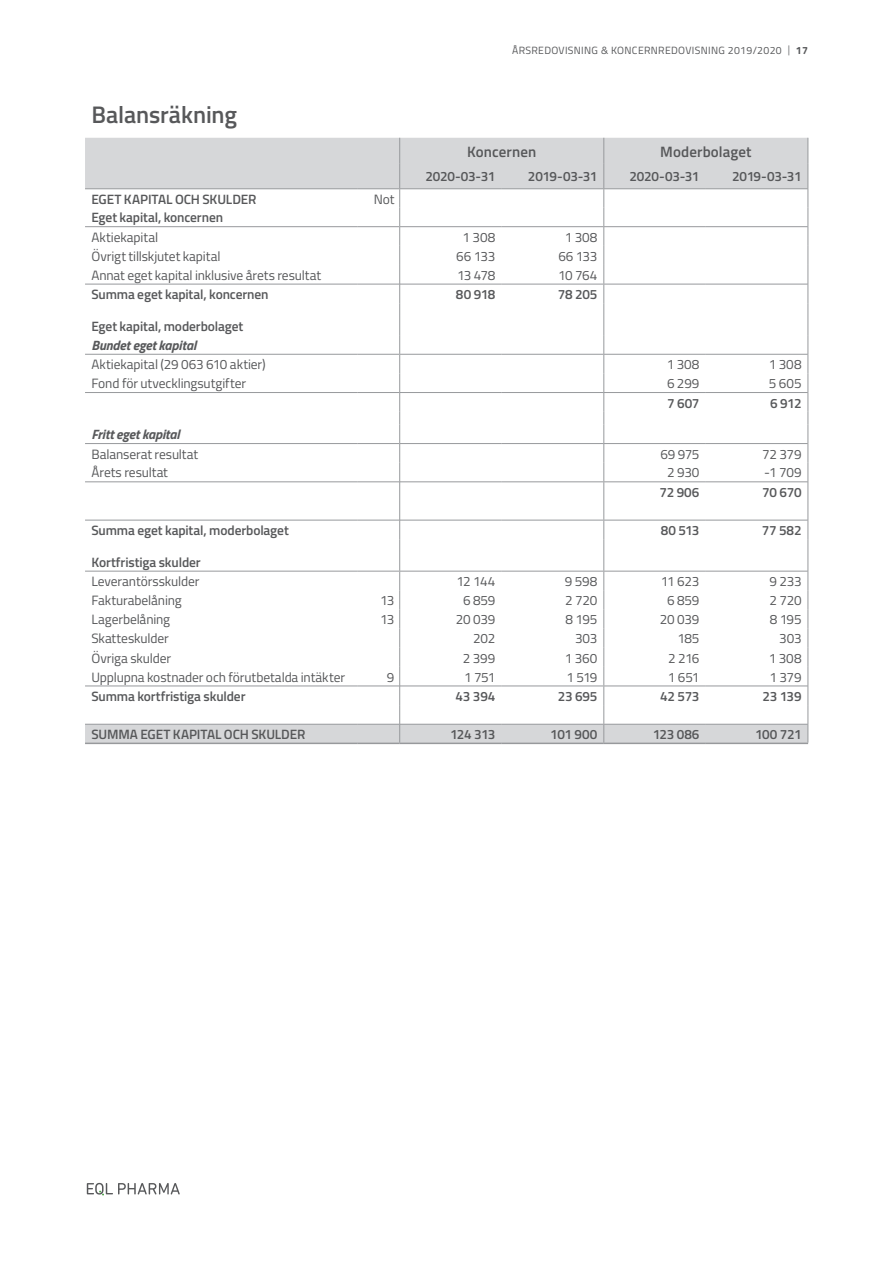
<style>
.page{position:relative;width:893px;height:1263px;background:#fff}
.page>*{position:absolute;margin:0;border:0;box-sizing:border-box;transform-origin:0 0}
.t1{font:600 24px "Titillium Web";letter-spacing:-.005em;color:#57585a}
.t2{font:600 15px "Titillium Web";letter-spacing:.005em;color:#57585a}
.t3{font:13.5px "Titillium Web";letter-spacing:-.01em;color:#57585a}
.t4{font:600 13.5px "Titillium Web";letter-spacing:-.01em;color:#57585a}
.t5{font:italic 700 13.5px "Titillium Web";letter-spacing:-.01em;color:#57585a}
.t6{font:10.5px "Titillium Web";letter-spacing:.03em;color:#57585a}
.s1{font-weight:300}
.s2{font-weight:700}
</style>
<div class="page">
<svg style="left:87px;top:1183px;width:93px;height:12px"></svg>
<hr style="left:85px;top:743px;width:272px;height:1px;background:#97999c">
<hr style="left:357px;top:743px;width:43px;height:1px;background:#97999c">
<hr style="left:400px;top:743px;width:102px;height:1px;background:#97999c">
<hr style="left:502px;top:743px;width:102px;height:1px;background:#97999c">
<hr style="left:604px;top:743px;width:102px;height:1px;background:#97999c">
<hr style="left:706px;top:743px;width:102px;height:1px;background:#97999c">
<svg style="left:85px;top:138px;width:724px;height:605px"></svg>
<hr style="left:85px;top:188px;width:272px;height:1px;background:#97999c">
<hr style="left:357px;top:188px;width:43px;height:1px;background:#97999c">
<hr style="left:400px;top:188px;width:102px;height:1px;background:#97999c">
<hr style="left:502px;top:188px;width:102px;height:1px;background:#97999c">
<hr style="left:604px;top:188px;width:102px;height:1px;background:#97999c">
<hr style="left:706px;top:188px;width:102px;height:1px;background:#97999c">
<hr style="left:85px;top:226px;width:272px;height:1px;background:#97999c">
<hr style="left:357px;top:226px;width:43px;height:1px;background:#97999c">
<hr style="left:400px;top:226px;width:102px;height:1px;background:#97999c">
<hr style="left:502px;top:226px;width:102px;height:1px;background:#97999c">
<hr style="left:604px;top:226px;width:102px;height:1px;background:#97999c">
<hr style="left:706px;top:226px;width:102px;height:1px;background:#97999c">
<hr style="left:85px;top:354px;width:272px;height:1px;background:#97999c">
<hr style="left:357px;top:354px;width:43px;height:1px;background:#97999c">
<hr style="left:400px;top:354px;width:102px;height:1px;background:#97999c">
<hr style="left:502px;top:354px;width:102px;height:1px;background:#97999c">
<hr style="left:604px;top:354px;width:102px;height:1px;background:#97999c">
<hr style="left:706px;top:354px;width:102px;height:1px;background:#97999c">
<hr style="left:85px;top:443px;width:272px;height:1px;background:#97999c">
<hr style="left:357px;top:443px;width:43px;height:1px;background:#97999c">
<hr style="left:400px;top:443px;width:102px;height:1px;background:#97999c">
<hr style="left:502px;top:443px;width:102px;height:1px;background:#97999c">
<hr style="left:604px;top:443px;width:102px;height:1px;background:#97999c">
<hr style="left:706px;top:443px;width:102px;height:1px;background:#97999c">
<hr style="left:85px;top:571px;width:272px;height:1px;background:#97999c">
<hr style="left:357px;top:571px;width:43px;height:1px;background:#97999c">
<hr style="left:400px;top:571px;width:102px;height:1px;background:#97999c">
<hr style="left:502px;top:571px;width:102px;height:1px;background:#97999c">
<hr style="left:604px;top:571px;width:102px;height:1px;background:#97999c">
<hr style="left:706px;top:571px;width:102px;height:1px;background:#97999c">
<h1 class="t1" style="left:91px;top:96px;width:147px">Balansräkning</h1>
<p class="t6" style="left:512px;top:43px;width:297px">ÅRSREDOVISNING &amp; KONCERNREDOVISNING 2019/2020 <span class="s1">|</span> <span class="s2">17</span></p>
<p class="t2" style="left:467px;top:140px;width:71px">Koncernen</p>
<p class="t2" style="left:660px;top:140px;width:93px">Moderbolaget</p>
<p class="t4" style="left:425px;top:167px;width:71px">2020-03-31</p>
<p class="t4" style="left:528px;top:167px;width:71px">2019-03-31</p>
<p class="t4" style="left:629px;top:167px;width:71px">2020-03-31</p>
<p class="t4" style="left:732px;top:167px;width:71px">2019-03-31</p>
<p class="t4" style="left:91px;top:189px;width:166px">EGET KAPITAL OCH SKULDER</p>
<p class="t3" style="left:374px;top:189px;width:22px">Not</p>
<p class="t4" style="left:91px;top:207px;width:133px">Eget kapital, koncernen</p>
<p class="t3" style="left:91px;top:227px;width:68px">Aktiekapital</p>
<p class="t3" style="left:463px;top:227px;width:34px">1 308</p>
<p class="t3" style="left:565px;top:227px;width:34px">1 308</p>
<p class="t3" style="left:91px;top:246px;width:131px">Övrigt tillskjutet kapital</p>
<p class="t3" style="left:456px;top:246px;width:41px">66 133</p>
<p class="t3" style="left:558px;top:246px;width:41px">66 133</p>
<p class="t3" style="left:91px;top:265px;width:231px">Annat eget kapital inklusive årets resultat</p>
<p class="t3" style="left:457px;top:265px;width:40px">13 478</p>
<p class="t3" style="left:558px;top:265px;width:41px">10 764</p>
<p class="t4" style="left:91px;top:284px;width:179px">Summa eget kapital, koncernen</p>
<p class="t4" style="left:456px;top:284px;width:41px">80 918</p>
<p class="t4" style="left:558px;top:284px;width:41px">78 205</p>
<p class="t4" style="left:91px;top:316px;width:153px">Eget kapital, moderbolaget</p>
<p class="t5" style="left:91px;top:335px;width:106px">Bundet eget kapital</p>
<p class="t3" style="left:91px;top:355px;width:176px">Aktiekapital (29 063 610 aktier)</p>
<p class="t3" style="left:667px;top:355px;width:34px">1 308</p>
<p class="t3" style="left:769px;top:355px;width:34px">1 308</p>
<p class="t3" style="left:91px;top:374px;width:156px">Fond för utvecklingsutgifter</p>
<p class="t3" style="left:667px;top:374px;width:34px">6 299</p>
<p class="t3" style="left:769px;top:374px;width:34px">5 605</p>
<p class="t4" style="left:667px;top:393px;width:34px">7 607</p>
<p class="t4" style="left:770px;top:393px;width:33px">6 912</p>
<p class="t5" style="left:91px;top:424px;width:90px">Fritt eget kapital</p>
<p class="t3" style="left:91px;top:444px;width:108px">Balanserat resultat</p>
<p class="t3" style="left:660px;top:444px;width:41px">69 975</p>
<p class="t3" style="left:762px;top:444px;width:41px">72 379</p>
<p class="t3" style="left:91px;top:463px;width:78px">Årets resultat</p>
<p class="t3" style="left:667px;top:463px;width:34px">2 930</p>
<p class="t3" style="left:764px;top:463px;width:39px">-1 709</p>
<p class="t4" style="left:659px;top:482px;width:42px">72 906</p>
<p class="t4" style="left:762px;top:482px;width:41px">70 670</p>
<p class="t4" style="left:91px;top:520px;width:199px">Summa eget kapital, moderbolaget</p>
<p class="t4" style="left:661px;top:520px;width:40px">80 513</p>
<p class="t4" style="left:762px;top:520px;width:41px">77 582</p>
<p class="t4" style="left:91px;top:552px;width:111px">Kortfristiga skulder</p>
<p class="t3" style="left:91px;top:572px;width:110px">Leverantörsskulder</p>
<p class="t3" style="left:457px;top:572px;width:40px">12 144</p>
<p class="t3" style="left:565px;top:572px;width:34px">9 598</p>
<p class="t3" style="left:661px;top:572px;width:40px">11 623</p>
<p class="t3" style="left:769px;top:572px;width:34px">9 233</p>
<p class="t3" style="left:91px;top:591px;width:92px">Fakturabelåning</p>
<p class="t3" style="left:380px;top:591px;width:16px">13</p>
<p class="t3" style="left:463px;top:591px;width:34px">6 859</p>
<p class="t3" style="left:565px;top:591px;width:34px">2 720</p>
<p class="t3" style="left:667px;top:591px;width:34px">6 859</p>
<p class="t3" style="left:769px;top:591px;width:34px">2 720</p>
<p class="t3" style="left:91px;top:610px;width:80px">Lagerbelåning</p>
<p class="t3" style="left:380px;top:610px;width:16px">13</p>
<p class="t3" style="left:456px;top:610px;width:41px">20 039</p>
<p class="t3" style="left:566px;top:610px;width:33px">8 195</p>
<p class="t3" style="left:660px;top:610px;width:41px">20 039</p>
<p class="t3" style="left:770px;top:610px;width:33px">8 195</p>
<p class="t3" style="left:91px;top:629px;width:79px">Skatteskulder</p>
<p class="t3" style="left:473px;top:629px;width:24px">202</p>
<p class="t3" style="left:575px;top:629px;width:24px">303</p>
<p class="t3" style="left:677px;top:629px;width:24px">185</p>
<p class="t3" style="left:779px;top:629px;width:24px">303</p>
<p class="t3" style="left:91px;top:648px;width:81px">Övriga skulder</p>
<p class="t3" style="left:463px;top:648px;width:34px">2 399</p>
<p class="t3" style="left:565px;top:648px;width:34px">1 360</p>
<p class="t3" style="left:668px;top:648px;width:33px">2 216</p>
<p class="t3" style="left:769px;top:648px;width:34px">1 308</p>
<p class="t3" style="left:91px;top:667px;width:255px">Upplupna kostnader och förutbetalda intäkter</p>
<p class="t3" style="left:387px;top:667px;width:9px">9</p>
<p class="t3" style="left:464px;top:667px;width:33px">1 751</p>
<p class="t3" style="left:566px;top:667px;width:33px">1 519</p>
<p class="t3" style="left:668px;top:667px;width:33px">1 651</p>
<p class="t3" style="left:770px;top:667px;width:34px">1 379</p>
<p class="t4" style="left:91px;top:686px;width:156px">Summa kortfristiga skulder</p>
<p class="t4" style="left:455px;top:686px;width:41px">43 394</p>
<p class="t4" style="left:558px;top:686px;width:41px">23 695</p>
<p class="t4" style="left:660px;top:686px;width:41px">42 573</p>
<p class="t4" style="left:763px;top:686px;width:40px">23 139</p>
<p class="t4" style="left:91px;top:724px;width:215px">SUMMA EGET KAPITAL OCH SKULDER</p>
<p class="t4" style="left:450px;top:724px;width:47px">124 313</p>
<p class="t4" style="left:550px;top:724px;width:49px">101 900</p>
<p class="t4" style="left:653px;top:724px;width:48px">123 086</p>
<p class="t4" style="left:755px;top:724px;width:48px">100 721</p>
</div>
